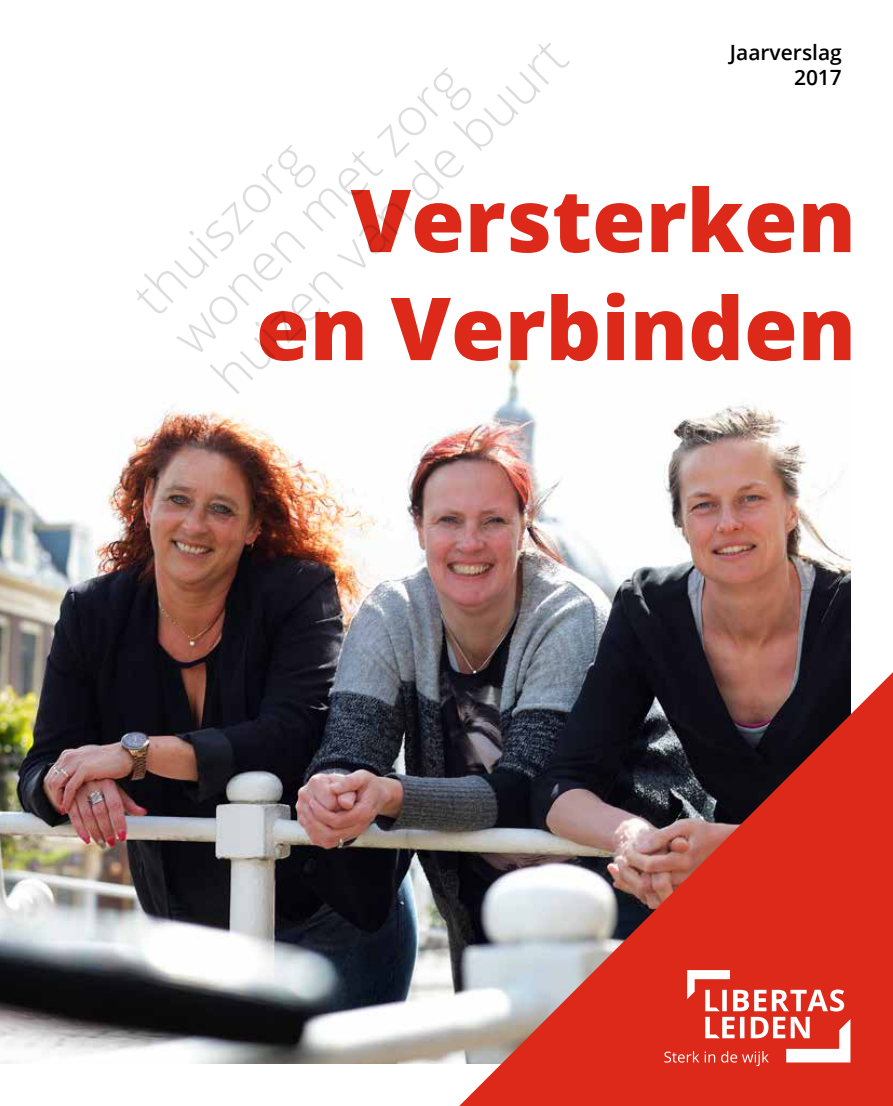
<style>
.page{position:relative;width:893px;height:1106px;background:#fff}
.page>*{position:absolute;margin:0;border:0;box-sizing:border-box;transform-origin:0 0}
.t1{font:800 87px/108px "Open Sans";color:#dc291a;text-align:right}
.t2{font:300 52.8px/55.5px "Open Sans";color:#dddde0}
.t3{font:600 21px/25.2px "Open Sans";color:#000;text-align:right}
</style>
<div class="page">
<img style="left:0;top:360px;width:851px;height:704px">
<img style="left:459px;top:672px;width:434px;height:434px">
<svg style="left:664px;top:970px;width:186px;height:96px"></svg>
<p class="t2" style="left:122px;top:285px;width:477px;rotate:-45deg">thuiszorg<br>wonen met zorg huizen van de buurt</p>
<p class="t3" style="left:730px;top:39px;width:114px">Jaarverslag<br>2017</p>
<h1 class="t1" style="left:256px;top:162px;width:602px">Versterken en Verbinden</h1>
</div>
